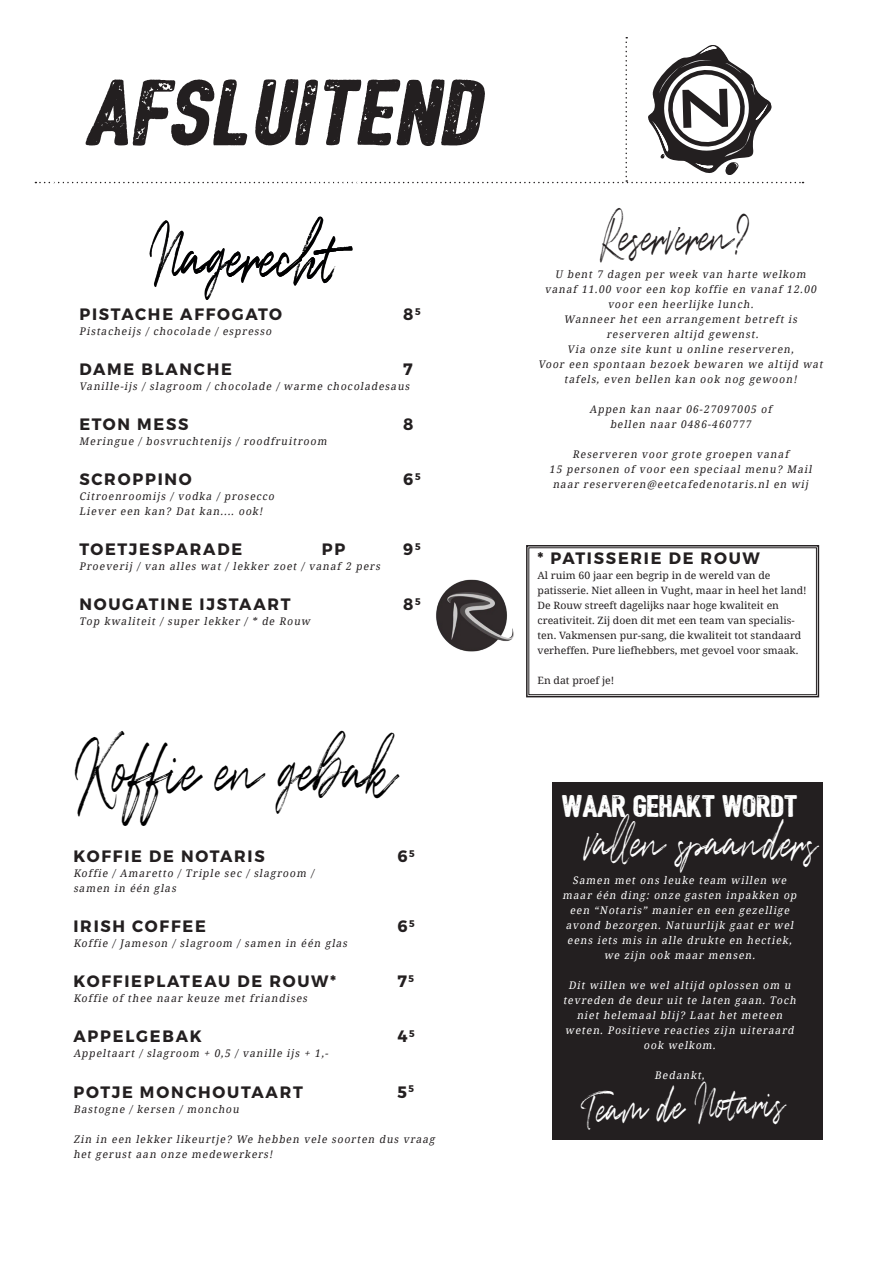
<style>
.page{position:relative;width:893px;height:1263px;background:#fff}
.page>*{position:absolute;margin:0;border:0;box-sizing:border-box;transform-origin:0 0}
.t1{font:italic 90px "Bushcraft distress";letter-spacing:.04em;color:#231f20}
.t2{font:84.45px "Quentin";color:#000001;scale:.52 1}
.t3{font:60.3px "Quentin";color:#fff;scale:.52 1}
.t4{font:60.3px "Quentin";color:#231f20;scale:.52 1}
.t5{font:54px "Quentin";color:#fff;scale:.52 1}
.t6{font:30px "Bushcraft distress";color:#fff}
.t7{font:700 16.5px "Montserrat";letter-spacing:.11em;color:#231f20}
.t8{font:italic 10.5px/15px "Noto Serif";letter-spacing:.1em;color:#231f20}
.t9{font:italic 10.5px/15px "Noto Serif";color:#fff;text-align:center}
.t10{font:10.05px/15px "Noto Serif";color:#231f20;scale:1.04 1}
</style>
<div class="page">
<svg style="left:35px;top:37px;width:768px;height:146px"></svg>
<div style="left:553px;top:782px;width:270px;height:358px;background:#231f20"></div>
<svg style="left:526px;top:545px;width:294px;height:153px"></svg>
<div style="left:529px;top:547px;width:288px;height:148px;border:1px solid #231f20"></div>
<img style="left:436px;top:579px;width:78px;height:73px">
<h1 class="t1" style="left:85px;top:62px;width:396px">AFSLUITEND</h1>
<h2 class="t2" style="left:150px;top:198px;width:363px">Nagerecht</h2>
<h3 class="t7" style="left:79px;top:304px;width:204px">PISTACHE AFFOGATO</h3>
<h3 class="t7" style="left:403px;top:304px;width:19px">8<sup>5</sup></h3>
<p class="t8" style="left:79px;top:323px;width:196px">Pistacheijs / chocolade / espresso</p>
<h3 class="t7" style="left:79px;top:359px;width:154px">DAME BLANCHE</h3>
<h3 class="t7" style="left:403px;top:359px;width:11px">7</h3>
<p class="t8" style="left:79px;top:378px;width:334px">Vanille-ij s / slagroom / chocolade / warme chocoladesaus</p>
<h3 class="t7" style="left:79px;top:414px;width:111px">ETON MESS</h3>
<h3 class="t7" style="left:403px;top:414px;width:12px">8</h3>
<p class="t8" style="left:79px;top:433px;width:251px">Meringue / bosvruchtenij s / roodfruitroom</p>
<h3 class="t7" style="left:79px;top:469px;width:114px">SCROPPINO</h3>
<h3 class="t7" style="left:403px;top:469px;width:19px">6<sup>5</sup></h3>
<p class="t8" style="left:79px;top:488px;width:199px">Citroenroomijs / vodka / prosecco<br>Liever een kan? Dat kan.... ook!</p>
<h3 class="t7" style="left:79px;top:539px;width:164px">TOETJESPARADE</h3>
<h3 class="t7" style="left:322px;top:539px;width:25px">PP</h3>
<h3 class="t7" style="left:403px;top:539px;width:19px">9<sup>5</sup></h3>
<p class="t8" style="left:79px;top:558px;width:305px">Proeverij / van alles wat / lekker zoet / vanaf 2 pers</p>
<h3 class="t7" style="left:79px;top:594px;width:213px">NOUGATINE IJSTAART</h3>
<h3 class="t7" style="left:403px;top:594px;width:19px">8<sup>5</sup></h3>
<p class="t8" style="left:79px;top:613px;width:235px">Top kwaliteit / super lekker / * de Rouw</p>
<h2 class="t2" style="left:77px;top:712px;width:614px">Koffie en gebak</h2>
<h3 class="t7" style="left:73px;top:846px;width:193px">KOFFIE DE NOTARIS</h3>
<h3 class="t7" style="left:397px;top:846px;width:19px">6<sup>5</sup></h3>
<p class="t8" style="left:73px;top:865px;width:244px">Koffie / Amaretto / Triple sec / slagroom / samen in één glas</p>
<h3 class="t7" style="left:73px;top:916px;width:134px">IRISH COFFEE</h3>
<h3 class="t7" style="left:397px;top:916px;width:19px">6<sup>5</sup></h3>
<p class="t8" style="left:73px;top:936px;width:278px">Koffie / Jameson / slagroom / samen in één glas</p>
<h3 class="t7" style="left:73px;top:971px;width:264px">KOFFIEPLATEAU DE ROUW*</h3>
<h3 class="t7" style="left:397px;top:971px;width:18px">7<sup>5</sup></h3>
<p class="t8" style="left:73px;top:991px;width:238px">Koffie of thee naar keuze met friandises</p>
<h3 class="t7" style="left:73px;top:1026px;width:130px">APPELGEBAK</h3>
<h3 class="t7" style="left:397px;top:1026px;width:19px">4<sup>5</sup></h3>
<p class="t8" style="left:73px;top:1046px;width:259px">Appeltaart / slagroom + 0,5 / vanille ij s + 1,-</p>
<h3 class="t7" style="left:73px;top:1081px;width:231px">POTJE MONCHOUTAART</h3>
<h3 class="t7" style="left:397px;top:1081px;width:18px">5<sup>5</sup></h3>
<p class="t8" style="left:73px;top:1101px;width:170px">Bastogne / kersen / monchou</p>
<p class="t8" style="left:73px;top:1131px;width:365px">Zin in een lekker likeurtj e? We hebben vele soorten dus vraag het gerust aan onze medewerkers!</p>
<h3 class="t4" style="left:600px;top:194px;width:290px">Reserveren?</h3>
<p class="t8" style="left:538px;top:266px;width:289px;text-align:center">U bent 7 dagen per week van harte welkom vanaf 11.00 voor een kop koffie en vanaf 12.00 voor een heerlijke lunch.<br>Wanneer het een arrangement betreft is reserveren altij d gewenst.<br>Via onze site kunt u online reserveren,<br>Voor een spontaan bezoek bewaren we altij d wat tafels, even bellen kan ook nog gewoon!</p>
<p class="t8" style="left:589px;top:401px;width:183px;text-align:center">Appen kan naar 06-27097005 of bellen naar 0486-460777</p>
<p class="t8" style="left:549px;top:446px;width:266px;text-align:center">Reserveren voor grote groepen vanaf<br>15 personen of voor een speciaal menu? Mail naar reserveren@eetcafedenotaris.nl en wij</p>
<h3 class="t7" style="left:538px;top:548px;width:224px">* PATISSERIE DE ROUW</h3>
<p class="t10" style="left:538px;top:567px;width:260px">Al ruim 60 jaar een begrip in de wereld van de patisserie. Niet alleen in Vught, maar in heel het land!<br>De Rouw streeft dagelijks naar hoge kwaliteit en creativiteit. Zij doen dit met een team van specialis&shy;ten. Vakmensen pur-sang, die kwaliteit tot standaard verheffen. Pure liefhebbers, met gevoel voor smaak.</p>
<p class="t10" style="left:538px;top:672px;width:75px">En dat proef je!</p>
<h3 class="t6" style="left:562px;top:789px;width:237px">WAAR GEHAKT WORDT</h3>
<h3 class="t3" style="left:585px;top:801px;width:448px">vallen spaanders</h3>
<p class="t9" style="left:562px;top:872px;width:238px">Samen met ons leuke team willen we maar één ding: onze gasten inpakken op een “Notaris” manier en een gezellige avond bezorgen. Natuurlijk gaat er wel eens iets mis in alle drukte en hectiek, we zijn ook maar mensen.</p>
<p class="t9" style="left:563px;top:977px;width:237px">Dit willen we wel altij d oplossen om u tevreden de deur uit te laten gaan. Toch niet helemaal blij ? Laat het meteen weten. Positieve reacties zijn uiteraard ook welkom.</p>
<p class="t9" style="left:654px;top:1067px;width:54px">Bedankt,</p>
<h3 class="t5" style="left:580px;top:1072px;width:393px;rotate:-2deg">Team de Notaris</h3>
</div>
